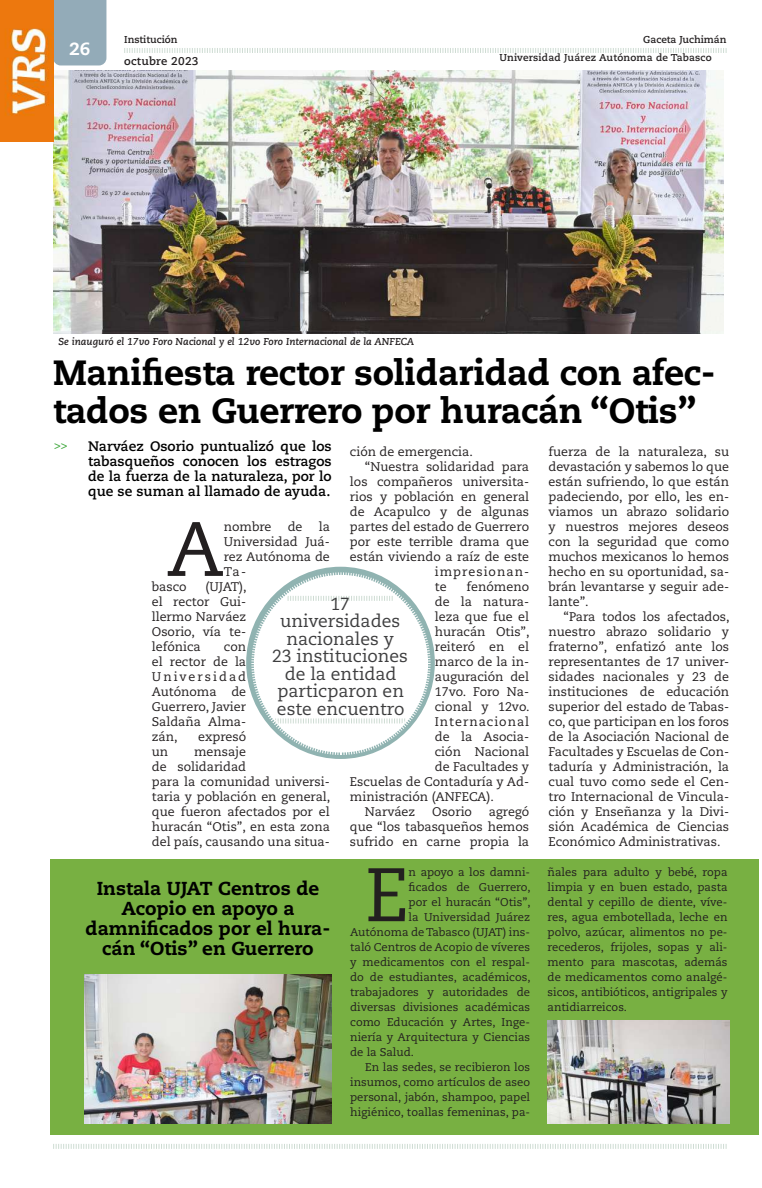
<style>
.page{position:relative;width:762px;height:1188px;background:#fff}
.page>*{position:absolute;margin:0;border:0;box-sizing:border-box;transform-origin:0 0}
.t1{font:76.75px "Caecilia LT Std";color:#231f20}
.t2{font:75.5px "Caecilia LT Std";color:#231f20}
.t3{font:800 35px/37.5px "Caecilia LT Std";letter-spacing:-.01em;color:#000}
.t4{font:800 18.75px/20px "Caecilia LT Std";color:#000;text-align:center}
.t5{font:17.5px/17.5px "Caecilia LT Std";color:#3e3e3f;text-align:center}
.t6{font:800 17.5px "Caecilia LT Std";color:#fff}
.t7{font:700 13.75px/15px "Caecilia LT Std";color:#000;text-align:justify}
.t8{font:12.5px/15px "Caecilia LT Std";color:#231f20;text-align:justify}
.t9{font:12.5px "Caecilia LT Std";letter-spacing:.08em;color:#231f20}
.t10{font:11.25px/15px "Caecilia LT Std";color:#231f20;text-align:justify}
.t11{font:700 11.25px "Caecilia LT Std";letter-spacing:.02em;color:#231f20}
.t12{font:700 11.25px "Caecilia LT Std";color:#44aa42}
.t13{font:italic 700 10px "Caecilia LT Std";color:#231f20}
.t14{font:700 10px "Caecilia LT Std";letter-spacing:.02em;color:#231f20}
.t15{font:700 10px "Caecilia LT Std";color:#231f20}
</style>
<div class="page">
<div style="left:53px;top:0;width:53px;height:65px;background:#93abb8"></div>
<svg style="left:53px;top:1144px;width:674px;height:5px"></svg>
<svg style="left:124px;top:48px;width:603px;height:5px"></svg>
<img style="left:53px;top:71px;width:671px;height:262px">
<div style="left:51px;top:858px;width:708px;height:276px;background:#78b042"></div>
<img style="left:85px;top:974px;width:246px;height:148px">
<img style="left:0;top:0;width:53px;height:142px">
<img style="left:547px;top:1020px;width:182px;height:102px">
<svg style="left:250px;top:571px;width:181px;height:184px"></svg>
<h3 class="t6" style="left:69px;top:38px;width:22px">26</h3>
<p class="t15" style="left:124px;top:34px;width:55px">Institución</p>
<p class="t11" style="left:124px;top:55px;width:76px">octubre 2023</p>
<p class="t15" style="left:643px;top:34px;width:85px">Gaceta Juchimán</p>
<p class="t14" style="left:499px;top:51px;width:214px">Universidad Juárez Autónoma de Tabasco</p>
<p class="t13" style="left:58px;top:336px;width:357px">Se inauguró el 17vo Foro Nacional y el 12vo Foro Internacional de la ANFECA</p>
<h3 class="t3" style="left:53px;top:354px;width:664px">Manifiesta rector solidaridad con afec&shy;tados en Guerrero por huracán “Otis”</h3>
<p class="t8" style="left:350px;top:444px;width:124px">ción de emergencia.</p>
<p class="t8" style="left:365px;top:459px;width:166px">“Nuestra solidaridad para</p>
<p class="t8" style="left:350px;top:474px;width:181px">los compañeros universita-</p>
<p class="t8" style="left:350px;top:489px;width:181px">rios y población en general</p>
<p class="t8" style="left:350px;top:504px;width:181px">de Acapulco y de algunas</p>
<p class="t8" style="left:350px;top:519px;width:181px">partes del estado de Guerrero</p>
<p class="t8" style="left:350px;top:534px;width:181px">por este terrible drama que</p>
<p class="t8" style="left:350px;top:549px;width:181px">están viviendo a raíz de este</p>
<p class="t9" style="left:435px;top:564px;width:96px">impresionan-</p>
<p class="t8" style="left:435px;top:579px;width:13px">te</p>
<p class="t8" style="left:466px;top:579px;width:64px">fenómeno</p>
<p class="t8" style="left:435px;top:594px;width:96px">de la natura-</p>
<p class="t8" style="left:435px;top:609px;width:96px">leza que fue el</p>
<p class="t8" style="left:435px;top:624px;width:96px">huracán Otis”,</p>
<p class="t8" style="left:435px;top:639px;width:96px">reiteró en el</p>
<p class="t8" style="left:435px;top:654px;width:96px">marco de la in-</p>
<p class="t8" style="left:435px;top:669px;width:96px">auguración del</p>
<p class="t8" style="left:435px;top:684px;width:96px">17vo. Foro Na-</p>
<p class="t8" style="left:435px;top:699px;width:96px">cional y 12vo.</p>
<p class="t9" style="left:435px;top:714px;width:96px">Internacional</p>
<p class="t8" style="left:435px;top:729px;width:96px">de la Asocia-</p>
<p class="t8" style="left:435px;top:744px;width:96px">ción Nacional</p>
<p class="t8" style="left:435px;top:759px;width:96px">de Facultades y</p>
<p class="t8" style="left:350px;top:774px;width:181px">Escuelas de Contaduría y Ad-</p>
<p class="t8" style="left:350px;top:789px;width:145px">ministración (ANFECA).</p>
<p class="t8" style="left:365px;top:804px;width:52px">Narváez</p>
<p class="t8" style="left:432px;top:804px;width:41px">Osorio</p>
<p class="t7" style="left:88px;top:438px;width:245px">Narváez Osorio puntualizó que los tabasqueños conocen los estragos de la fuerza de la naturaleza, por lo que se suman al llamado de ayuda.</p>
<p class="t12" style="left:54px;top:438px;width:15px">&gt;&gt;</p>
<p class="t8" style="left:548px;top:444px;width:182px">fuerza de la naturaleza, su devastación y sabemos lo que están sufriendo, lo que están padeciendo, por ello, les en&shy;viamos un abrazo solidario y nuestros mejores deseos con la seguridad que como muchos mexicanos lo hemos hecho en su oportunidad, sa&shy;brán levantarse y seguir ade&shy;lante”.</p>
<p class="t8" style="left:548px;top:609px;width:183px;text-indent:15px">“Para todos los afectados, nuestro abrazo solidario y fraterno”, enfatizó ante los representantes de 17 univer&shy;sidades nacionales y 23 de instituciones de educación superior del estado de Tabas&shy;co, que participan en los foros de la Asociación Nacional de Facultades y Escuelas de Con&shy;taduría y Administración, la cual tuvo como sede el Cen&shy;tro Internacional de Vincula&shy;ción y Enseñanza y la Divi&shy;sión Académica de Ciencias Económico Administrativas.</p>
<h1 class="t1" style="left:167px;top:504px;width:58px">A</h1>
<p class="t8" style="left:224px;top:519px;width:49px">nombre</p>
<p class="t8" style="left:288px;top:519px;width:16px">de</p>
<p class="t8" style="left:224px;top:519px;width:108px;text-indent:95px">la Universidad Juá&shy;rez Autónoma de Ta-</p>
<p class="t8" style="left:152px;top:579px;width:96px;text-indent:54px">(UJAT), el rector Gui&shy;llermo Narváez Osorio, vía te&shy;lefónica</p>
<p class="t8" style="left:152px;top:579px;width:36px">basco</p>
<h3 class="t5" style="left:272px;top:595px;width:137px">17 universidades nacionales y<br>23 instituciones de la entidad particparon en este encuentro</h3>
<p class="t8" style="left:152px;top:639px;width:96px;text-indent:72px">con el rector de la Universidad Autónoma de Guerrero, Javier Saldaña Alma&shy;zán,</p>
<p class="t8" style="left:198px;top:729px;width:49px">expresó</p>
<p class="t8" style="left:152px;top:744px;width:180px;text-align:left;text-indent:42px">mensaje<br>de solidaridad<br>para la comunidad universi&shy;taria y población en general, que fueron afectados por el huracán “Otis”, en esta zona del país, causando una situa-</p>
<p class="t8" style="left:152px;top:744px;width:18px">un</p>
<p class="t8" style="left:350px;top:804px;width:181px;text-indent:139px">agregó que “los tabasqueños hemos sufrido en carne propia la</p>
<h3 class="t4" style="left:86px;top:878px;width:246px">Instala UJAT Centros de<br>Acopio en apoyo a damnificados por el hura&shy;cán “Otis” en Guerrero</h3>
<h2 class="t2" style="left:365px;top:851px;width:45px">E</h2>
<p class="t10" style="left:408px;top:864px;width:123px">n apoyo a los damni-</p>
<p class="t10" style="left:408px;top:879px;width:123px">ficados de Guerrero,</p>
<p class="t10" style="left:408px;top:894px;width:123px">por el huracán “Otis”,</p>
<p class="t10" style="left:408px;top:909px;width:123px">la Universidad Juárez</p>
<p class="t10" style="left:350px;top:924px;width:181px">Autónoma de Tabasco (UJAT) ins-</p>
<p class="t10" style="left:350px;top:939px;width:181px">taló Centros de Acopio de víveres</p>
<p class="t10" style="left:350px;top:954px;width:181px">y medicamentos con el respal-</p>
<p class="t10" style="left:350px;top:969px;width:182px">do de estudiantes, académicos,</p>
<p class="t10" style="left:350px;top:984px;width:181px">trabajadores y autoridades de</p>
<p class="t10" style="left:350px;top:999px;width:181px">diversas divisiones académicas</p>
<p class="t10" style="left:350px;top:1014px;width:181px">como Educación y Artes, Inge-</p>
<p class="t10" style="left:350px;top:1029px;width:181px">niería y Arquitectura y Ciencias</p>
<p class="t10" style="left:350px;top:1044px;width:65px">de la Salud.</p>
<p class="t10" style="left:365px;top:1059px;width:166px">En las sedes, se recibieron los</p>
<p class="t10" style="left:350px;top:1074px;width:181px">insumos, como artículos de aseo</p>
<p class="t10" style="left:350px;top:1089px;width:181px">personal, jabón, shampoo, papel</p>
<p class="t10" style="left:350px;top:1104px;width:181px">higiénico, toallas femeninas, pa-</p>
<p class="t10" style="left:547px;top:864px;width:181px">ñales para adulto y bebé, ropa limpia y en buen estado, pasta dental y cepillo de diente, víve&shy;res, agua embotellada, leche en polvo, azúcar, alimentos no pe&shy;recederos, frijoles, sopas y ali&shy;mento para mascotas, además de medicamentos como analgé&shy;sicos, antibióticos, antigripales y antidiarreicos.</p>
</div>
